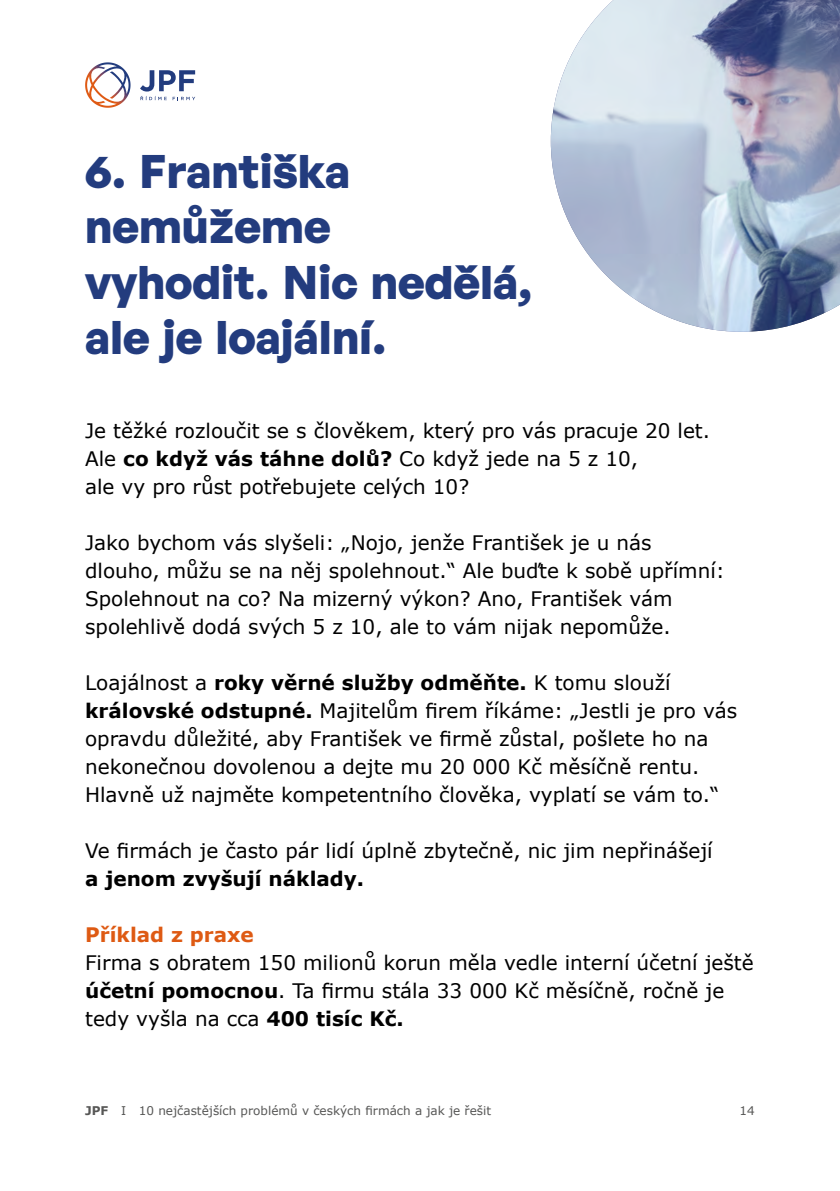
<style>
.page{position:relative;width:840px;height:1191px;background:#fff}
.page>*{position:absolute;margin:0;border:0;box-sizing:border-box;transform-origin:0 0}
.t1{font:700 46px/55.2px "General Sans";color:#233c7e}
.t2{font:20px/28px "Verdana";color:#000}
.t3{font:700 20px "Verdana";color:#000}
.t4{font:700 20px "Verdana";color:#de5a13}
.t5{font:12px "Verdana";color:#575756}
.s1{font-weight:700}
</style>
<div class="page">
<svg style="left:140px;top:70px;width:55px;height:30px"></svg>
<svg style="left:85px;top:62px;width:45px;height:46px"></svg>
<svg style="left:550px;top:0;width:289px;height:332px;background:#b2bdd0"></svg>
<h1 class="t1" style="left:85px;top:143px;width:448px">6. Františka nemůžeme<br>vyhodit. Nic nedělá, ale je loajální.</h1>
<p class="t2" style="left:85px;top:417px;width:626px">Je těžké rozloučit se s člověkem, který pro vás pracuje 20 let.<br>Ale <span class="s1">co když vás táhne dolů?</span> Co když jede na 5 z 10,<br>ale vy pro růst potřebujete celých 10?</p>
<p class="t2" style="left:85px;top:529px;width:641px">Jako bychom vás slyšeli: „Nojo, jenže František je u nás dlouho, můžu se na něj spolehnout.“ Ale buďte k sobě upřímní:<br>Spolehnout na co? Na mizerný výkon? Ano, František vám spolehlivě dodá svých 5 z 10, ale to vám nijak nepomůže.</p>
<p class="t2" style="left:85px;top:669px;width:653px">Loajálnost a <span class="s1">roky věrné služby odměňte.</span> K tomu slouží <span class="s1">královské odstupné.</span> Majitelům firem říkáme: „Jestli je pro vás opravdu důležité, aby František ve firmě zůstal, pošlete ho na nekonečnou dovolenou a dejte mu 20 000 Kč měsíčně rentu.<br>Hlavně už najměte kompetentního člověka, vyplatí se vám to.“</p>
<p class="t2" style="left:85px;top:837px;width:628px">Ve firmách je často pár lidí úplně zbytečně, nic jim nepřinášejí</p>
<p class="t3" style="left:85px;top:866px;width:280px">a jenom zvyšují náklady.</p>
<p class="t4" style="left:85px;top:922px;width:170px">Příklad z praxe</p>
<p class="t2" style="left:85px;top:949px;width:669px">Firma s obratem 150 milionů korun měla vedle interní účetní ještě <span class="s1">účetní pomocnou</span>. Ta firmu stála 33 000 Kč měsíčně, ročně je tedy vyšla na cca <span class="s1">400 tisíc Kč.</span></p>
<p class="t5" style="left:85px;top:1103px;width:407px"><span class="s1">JPF</span> I 10 nejčastějších problémů v českých firmách a jak je řešit</p>
<p class="t5" style="left:739px;top:1103px;width:17px">14</p>
</div>
